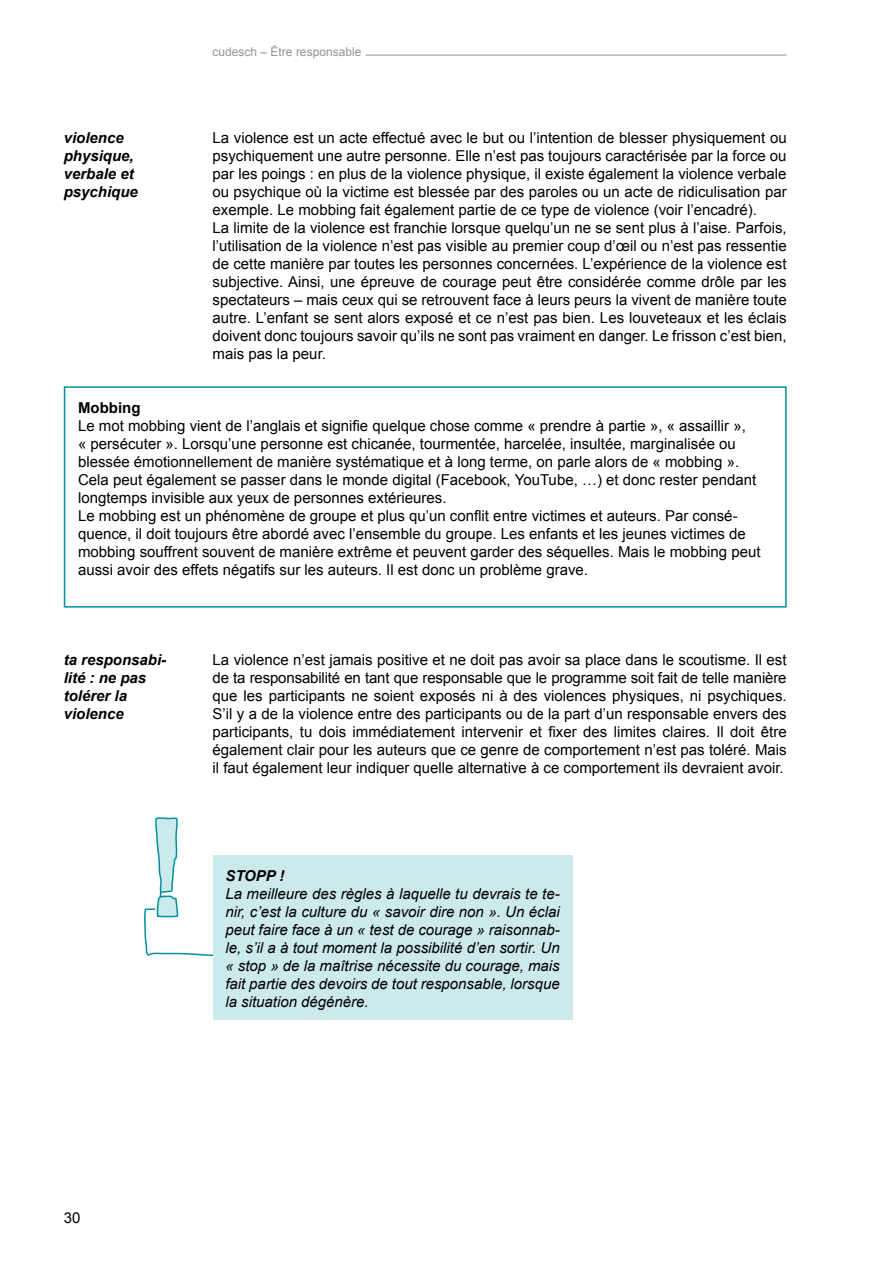
<style>
.page{position:relative;width:893px;height:1263px;background:#fff}
.page>*{position:absolute;margin:0;border:0;box-sizing:border-box;transform-origin:0 0}
.t1{font:15px/18px "Arial";color:#000}
.t2{font:italic 15px/18px "Arial";color:#000;text-align:justify}
.t3{font:italic 700 15px/18px "Arial";color:#000}
.t4{font:700 15px "Arial";color:#000}
.t5{font:12px "Arial";color:#959391}
</style>
<div class="page">
<hr style="left:366px;top:55px;width:421px;height:1px;background:#959391">
<svg style="left:144px;top:817px;width:69px;height:140px"></svg>
<div style="left:213px;top:855px;width:360px;height:165px;background:#cce9ec"></div>
<div style="left:64px;top:386px;width:723px;height:222px;border:2px solid #00919f"></div>
<p class="t3" style="left:64px;top:130px;width:76px">violence physique, verbale et psychique</p>
<p class="t5" style="left:213px;top:43px;width:150px">cudesch – Être responsable</p>
<p class="t1" style="left:213px;top:129px;width:576px">La violence est un acte effectué avec le but ou l’intention de blesser physiquement ou psychiquement une autre personne. Elle n’est pas toujours caractérisée par la force ou par les poings : en plus de la violence physique, il existe également la violence verbale ou psychique où la victime est blessée par des paroles ou un acte de ridiculisation par exemple. Le mobbing fait également partie de ce type de violence (voir l’encadré).<br>La limite de la violence est franchie lorsque quelqu’un ne se sent plus à l’aise. Parfois, l’utilisation de la violence n’est pas visible au premier coup d’œil ou n’est pas ressentie de cette manière par toutes les personnes concernées. L’expérience de la violence est subjective. Ainsi, une épreuve de courage peut être considérée comme drôle par les spectateurs – mais ceux qui se retrouvent face à leurs peurs la vivent de manière toute autre. L’enfant se sent alors exposé et ce n’est pas bien. Les louveteaux et les éclais doivent donc toujours savoir qu’ils ne sont pas vraiment en danger. Le frisson c’est bien, mais pas la peur.</p>
<p class="t4" style="left:78px;top:398px;width:64px">Mobbing</p>
<p class="t1" style="left:78px;top:417px;width:684px">Le mot mobbing vient de l’anglais et signifie quelque chose comme « prendre à partie », « assaillir »,<br>« persécuter ». Lorsqu’une personne est chicanée, tourmentée, harcelée, insultée, marginalisée ou blessée émotionnellement de manière systématique et à long terme, on parle alors de « mobbing ».<br>Cela peut également se passer dans le monde digital (Facebook, YouTube, …) et donc rester pendant longtemps invisible aux yeux de personnes extérieures.<br>Le mobbing est un phénomène de groupe et plus qu’un conflit entre victimes et auteurs. Par consé&shy;quence, il doit toujours être abordé avec l’ensemble du groupe. Les enfants et les jeunes victimes de mobbing souffrent souvent de manière extrême et peuvent garder des séquelles. Mais le mobbing peut aussi avoir des effets négatifs sur les auteurs. Il est donc un problème grave.</p>
<p class="t3" style="left:64px;top:652px;width:104px">ta responsabi&shy;lité : ne pas tolérer la violence</p>
<p class="t1" style="left:213px;top:651px;width:576px;text-align:justify">La violence n’est jamais positive et ne doit pas avoir sa place dans le scoutisme. Il est de ta responsabilité en tant que responsable que le programme soit fait de telle manière que les participants ne soient exposés ni à des violences physiques, ni psychiques.<br>S’il y a de la violence entre des participants ou de la part d’un responsable envers des participants, tu dois immédiatement intervenir et fixer des limites claires. Il doit être également clair pour les auteurs que ce genre de comportement n’est pas toléré. Mais il faut également leur indiquer quelle alternative à ce comportement ils devraient avoir.</p>
<p class="t3" style="left:225px;top:868px;width:61px">STOPP !</p>
<p class="t2" style="left:225px;top:885px;width:336px">La meilleure des règles à laquelle tu devrais te te&shy;nir, c’est la culture du « savoir dire non ». Un éclai peut faire face à un « test de courage » raisonnab&shy;le, s’il a à tout moment la possibilité d’en sortir. Un « stop » de la maîtrise nécessite du courage, mais fait partie des devoirs de tout responsable, lorsque la situation dégénère.</p>
<p class="t1" style="left:64px;top:1209px;width:18px">30</p>
</div>
